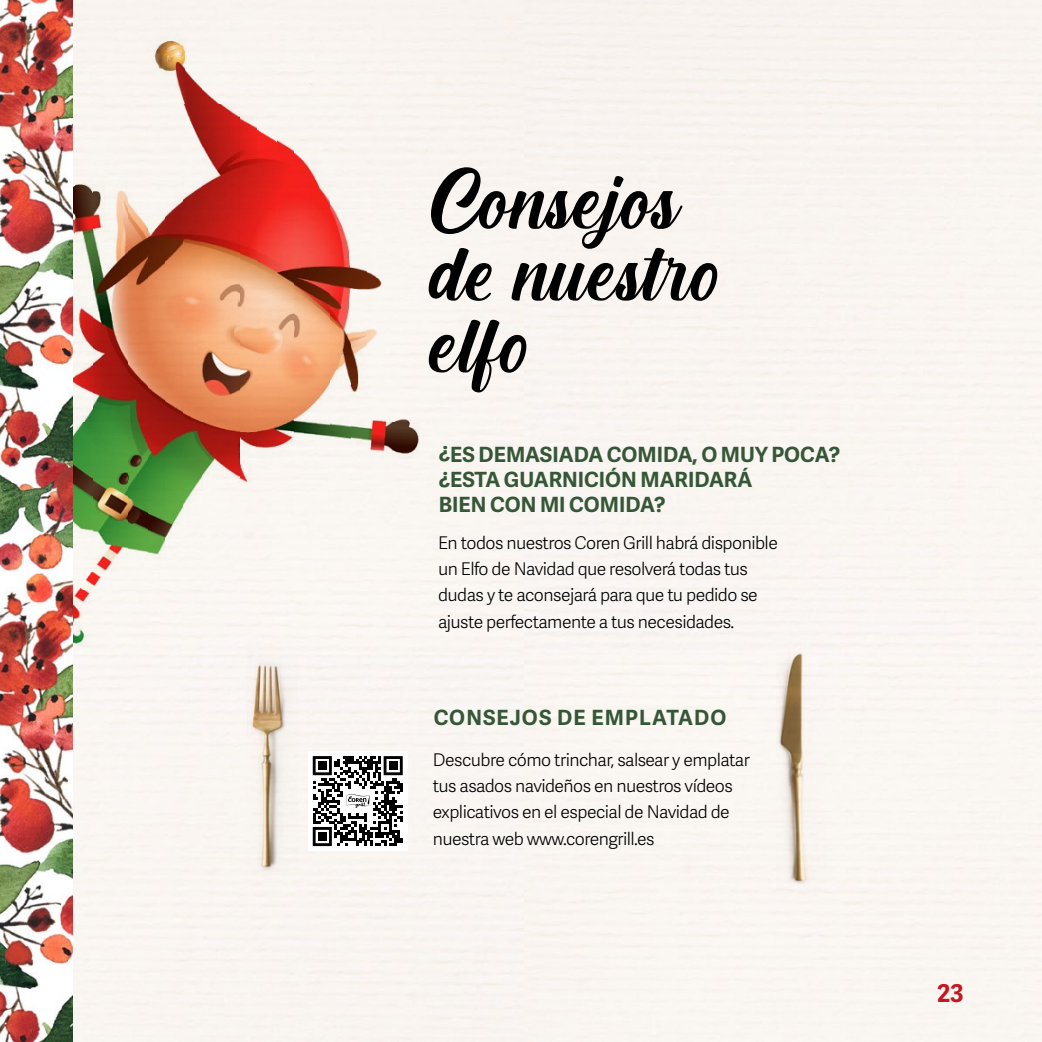
<style>
.page{position:relative;width:1042px;height:1042px;background:#fff}
.page>*{position:absolute;margin:0;border:0;box-sizing:border-box;transform-origin:0 0}
.t1{font:106.75px "Cream Cake";letter-spacing:.025em;color:#000}
.t2{font:106.75px "Cream Cake";letter-spacing:.05em;color:#000}
.t3{font:700 24.5px "Adelle Sans";color:#c61622}
.t4{font:700 21px/25.2px "Adelle Sans ARA";color:#355738}
.t5{font:700 21px "Adelle Sans ARA";letter-spacing:.05em;color:#355738}
.t6{font:300 17.5px/26.2px "Adelle Sans ARA";letter-spacing:-.03em;color:#000}
</style>
<div class="page">
<img style="left:73px;top:590px;width:19px;height:56px">
<img style="left:73px;top:570px;width:38px;height:20px">
<img style="left:92px;top:178px;width:37px;height:393px">
<img style="left:147px;top:215px;width:19px;height:356px">
<img style="left:129px;top:196px;width:19px;height:356px">
<img style="left:165px;top:196px;width:19px;height:356px">
<img style="left:73px;top:421px;width:19px;height:113px">
<img style="left:184px;top:178px;width:19px;height:337px">
<img style="left:239px;top:103px;width:19px;height:393px">
<img style="left:202px;top:103px;width:38px;height:375px">
<img style="left:257px;top:140px;width:38px;height:319px">
<img style="left:349px;top:421px;width:74px;height:38px">
<img style="left:294px;top:159px;width:38px;height:281px">
<img style="left:331px;top:421px;width:19px;height:19px">
<img style="left:73px;top:178px;width:19px;height:243px">
<img style="left:386px;top:402px;width:37px;height:19px">
<img style="left:349px;top:327px;width:19px;height:76px">
<img style="left:73px;top:365px;width:1px;height:19px">
<img style="left:331px;top:196px;width:19px;height:188px">
<img style="left:368px;top:327px;width:19px;height:20px">
<img style="left:349px;top:253px;width:19px;height:56px">
<img style="left:368px;top:271px;width:19px;height:20px">
<img style="left:73px;top:178px;width:1px;height:56px">
<img style="left:184px;top:47px;width:19px;height:113px">
<img style="left:294px;top:140px;width:19px;height:20px">
<img style="left:257px;top:122px;width:19px;height:19px">
<img style="left:165px;top:28px;width:19px;height:76px">
<img style="left:202px;top:84px;width:19px;height:20px">
<img style="left:147px;top:28px;width:19px;height:57px">
<img style="left:0;top:0;width:73px;height:1042px">
<svg style="left:313px;top:756px;width:90px;height:90px"></svg>
<img style="left:776px;top:646px;width:50px;height:251px">
<img style="left:248px;top:630px;width:49px;height:252px">
<h1 class="t1" style="left:431px;top:150px;width:255px">Consejos</h1>
<h1 class="t2" style="left:431px;top:222px;width:288px">de nuestro</h1>
<h1 class="t1" style="left:431px;top:294px;width:97px">elfo</h1>
<p class="t4" style="left:439px;top:444px;width:403px">¿ES DEMASIADA COMIDA, O MUY POCA? ¿ESTA GUARNICIÓN MARIDARÁ<br>BIEN CON MI COMIDA?</p>
<p class="t6" style="left:438px;top:531px;width:341px">En todos nuestros Coren Grill habrá disponible un Elfo de Navidad que resolverá todas tus dudas y te aconsejará para que tu pedido se ajuste perfectamente a tus necesidades.</p>
<p class="t5" style="left:434px;top:704px;width:294px">CONSEJOS DE EMPLATADO</p>
<p class="t6" style="left:433px;top:748px;width:318px">Descubre cómo trinchar, salsear y emplatar tus asados navideños en nuestros vídeos explicativos en el especial de Navidad de nuestra web www.corengrill.es</p>
<h2 class="t3" style="left:931px;top:978px;width:28px">23</h2>
<h2 class="t3" style="left:937px;top:978px;width:28px">23</h2>
</div>
